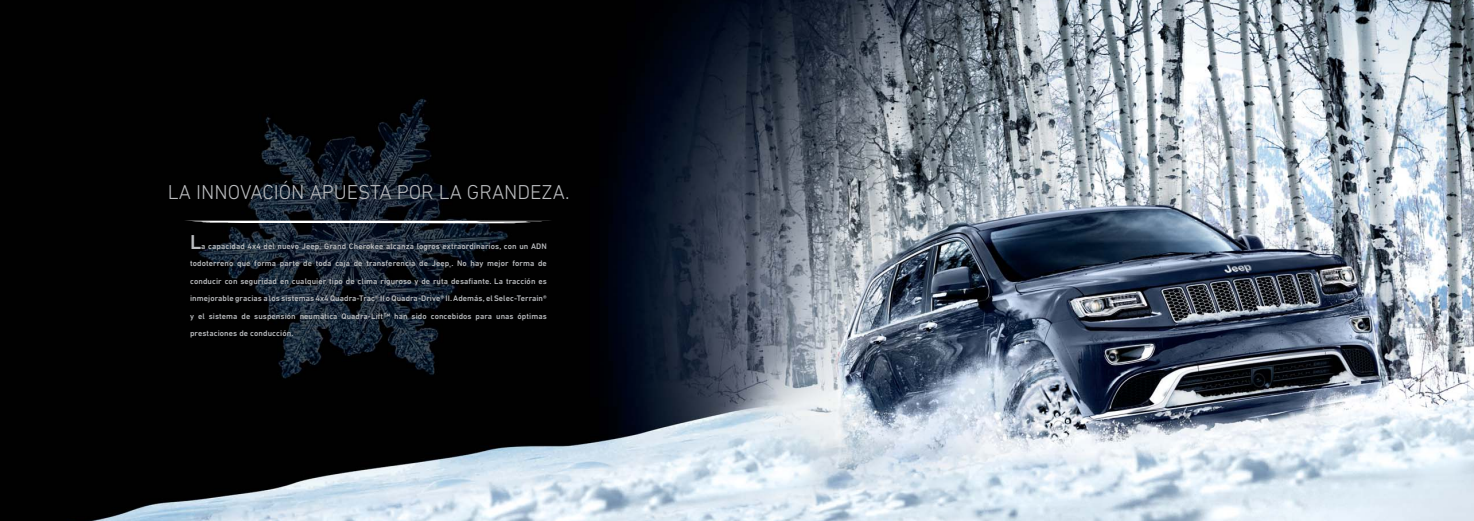
<style>
.page{position:relative;width:1474px;height:521px;background:#fff}
.page>*{position:absolute;margin:0;border:0;box-sizing:border-box;transform-origin:0 0}
.t1{font:300 20.47px "DIN Next LT Pro";color:#bbbdc0}
.t2{font:500 20.47px "DIN Next LT Pro";color:#bbbdc0}
.t3{font:500 8.22px/17.5px "DIN Next LT Pro";letter-spacing:.01em;color:#bbbdc0;text-align:justify}
</style>
<div class="page">
<img style="left:0;top:0;width:1473px;height:521px">
<svg style="left:177px;top:220px;width:375px;height:3px"></svg>
<h1 class="t1" style="left:168px;top:180px;width:403px">LA INNOVACIÓN APUESTA POR LA GRANDEZA.</h1>
<h1 class="t2" style="left:190px;top:230px;width:13px">L</h1>
<p class="t3" style="left:190px;top:237px;width:358px;text-indent:11px">a capacidad 4x4 del nuevo Jeep<sub>®</sub> Grand Cherokee alcanza logros extraordinarios, con un ADN todoterreno que forma parte de toda caja de transferencia de Jeep<sub>®</sub>. No hay mejor forma de conducir con seguridad en cualquier tipo de clima riguroso y de ruta desafiante. La tracción es inmejorable gracias a los sistemas 4x4 Quadra-Trac® II o Quadra-Drive® II. Además, el Selec-Terrain® y el sistema de suspensión neumática Quadra-Lift™ han sido concebidos para unas óptimas prestaciones de conducción.</p>
</div>
